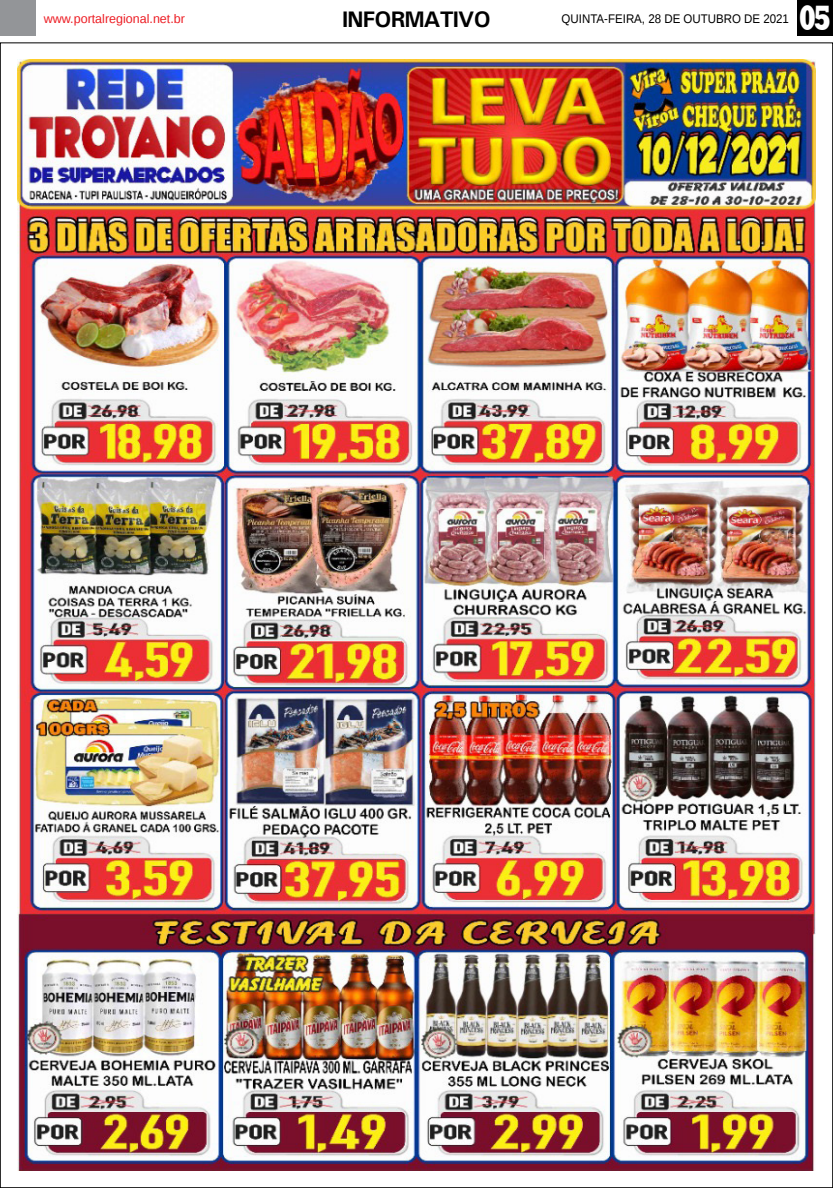
<style>
.page{position:relative;width:833px;height:1188px;background:#fff}
.page>*{position:absolute;margin:0;border:0;box-sizing:border-box;transform-origin:0 0}
.t1{font:800 36.12px "Rockwell";color:#fff;scale:.7 1}
.TITULO_PG{font:700 22.5px "Univers";letter-spacing:-.04em;color:#000}
.DATA_PG{font:12.5px "Liberation Sans";color:#000;scale:.92 1}
.DATA_PG-2{font:12.5px "Liberation Sans";color:#ed1d24}
</style>
<div class="page">
<div style="left:0;top:0;width:35px;height:35px;background:#939598"></div>
<div style="left:797px;top:0;width:36px;height:35px;background:#000"></div>
<img style="left:18px;top:60px;width:797px;height:1109px">
<p class="DATA_PG-2" style="left:44px;top:12px;width:143px">www.portalregional.net.br</p>
<p class="TITULO_PG" style="left:342px;top:5px;width:150px">INFORMATIVO</p>
<p class="DATA_PG" style="left:561px;top:12px;width:249px">QUINTA-FEIRA, 28 DE OUTUBRO DE 2021</p>
<p class="t1" style="left:799px;top:-3px;width:48px">05</p>
</div>
